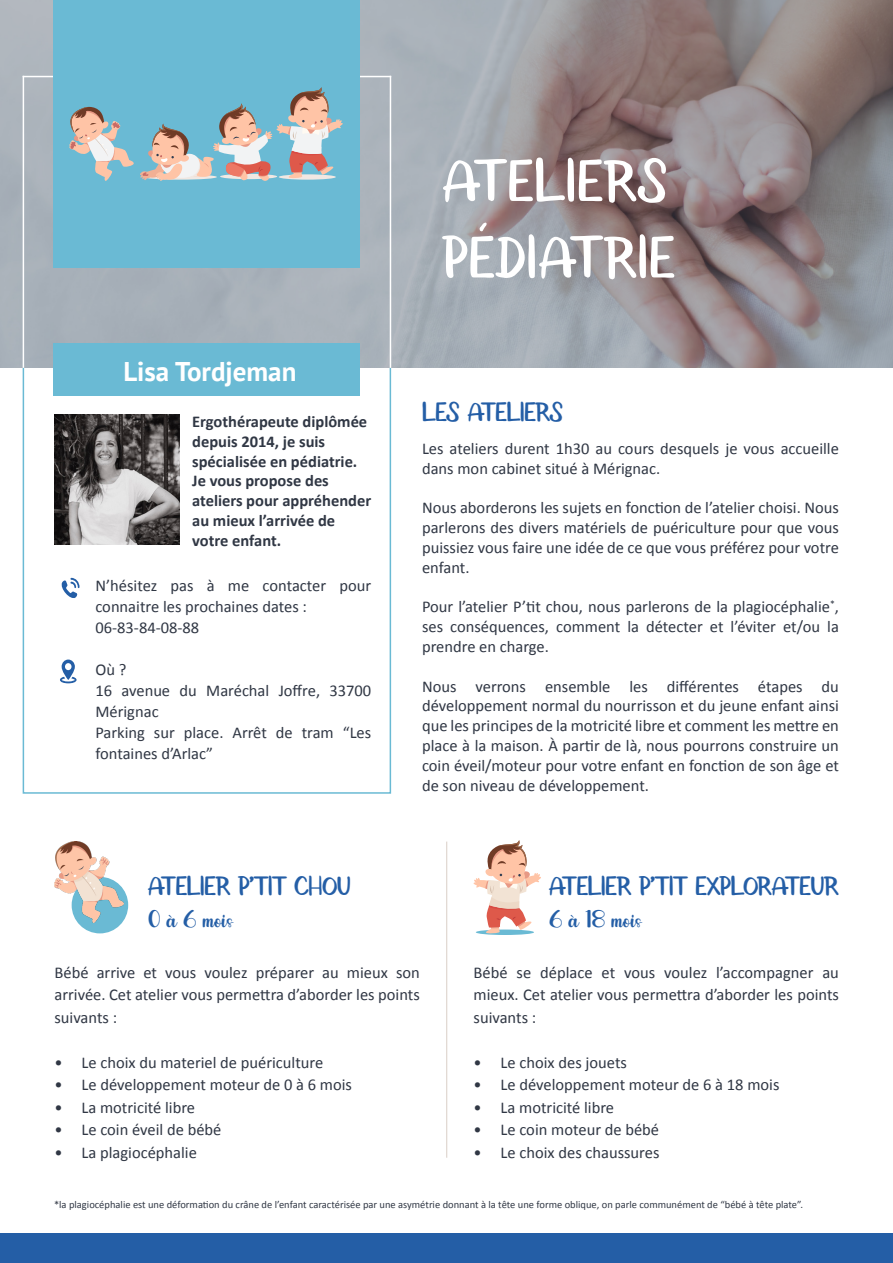
<style>
.page{position:relative;width:893px;height:1263px;background:#fff}
.page>*{position:absolute;margin:0;border:0;box-sizing:border-box;transform-origin:0 0}
.t1{font:60px "Baby Sparkle";letter-spacing:.03em;color:#fff}
.t2{font:27px "Baby Sparkle";color:#245ea6}
.t3{font:700 27px "PT Sans";color:#fff}
.t4{font:18px "Chocolate";color:#245ea6}
.t5{font:16.5px/19.8px "Calibri";color:#303744;text-align:justify}
.t6{font:700 16.5px/19.8px "Calibri";color:#303744}
.t7{font:10.5px "Calibri";color:#303744}
</style>
<div class="page">
<div style="left:23px;top:356px;width:368px;height:438px;background:#fff;border:2px solid #6abad4"></div>
<svg style="left:0;top:0;width:893px;height:368px;background:#99969b"></svg>
<div style="left:53px;top:344px;width:306px;height:52px;background:#6abad4"></div>
<hr style="left:23px;top:76px;width:1px;height:292px;background:#fff">
<hr style="left:23px;top:76px;width:368px;height:1px;background:#fff">
<hr style="left:390px;top:76px;width:1px;height:292px;background:#fff">
<div style="left:53px;top:0;width:306px;height:268px;background:#6abad4"></div>
<div style="left:0;top:1233px;width:893px;height:30px;background:#245ea6"></div>
<img style="left:54px;top:415px;width:125px;height:129px">
<hr style="left:446px;top:841px;width:1px;height:317px;background:#d9cec6">
<div style="left:72px;top:877px;width:56px;height:56px;background:#6abad4;border-radius:50%"></div>
<svg style="left:476px;top:929px;width:58px;height:6px"></svg>
<svg style="left:473px;top:840px;width:68px;height:94px"></svg>
<img style="left:54px;top:841px;width:70px;height:81px">
<svg style="left:69px;top:107px;width:65px;height:74px"></svg>
<svg style="left:140px;top:87px;width:203px;height:94px"></svg>
<svg style="left:60px;top:659px;width:17px;height:24px"></svg>
<svg style="left:61px;top:578px;width:19px;height:20px"></svg>
<p class="t3" style="left:123px;top:354px;width:174px">Lisa Tordjeman</p>
<p class="t6" style="left:192px;top:411px;width:181px">Ergothérapeute diplômée depuis 2014, je suis spécialisée en pédiatrie.<br>Je vous propose des ateliers pour appréhender au mieux l’arrivée de votre enfant.</p>
<p class="t5" style="left:95px;top:575px;width:277px;line-height:21px">N’hésitez pas à me contacter pour connaitre les prochaines dates :</p>
<p class="t5" style="left:95px;top:617px;width:105px">06-83-84-08-88</p>
<p class="t5" style="left:95px;top:659px;width:32px">Où ?</p>
<p class="t5" style="left:95px;top:680px;width:277px;line-height:21px">16 avenue du Maréchal Joffre, 33700<br>Mérignac</p>
<p class="t5" style="left:95px;top:722px;width:277px;line-height:21px">Parking sur place. Arrêt de tram “Les fontaines d’Arlac”</p>
<p class="t1" style="left:442px;top:146px;width:226px">ATELIERS</p>
<p class="t1" style="left:442px;top:222px;width:233px">PÉDIATRIE</p>
<p class="t2" style="left:422px;top:396px;width:142px">LES ATELIERS</p>
<p class="t5" style="left:422px;top:438px;width:418px">Les ateliers durent 1h30 au cours desquels je vous accueille dans mon cabinet situé à Mérignac.</p>
<p class="t5" style="left:422px;top:498px;width:418px">Nous aborderons les sujets en fonction de l’atelier choisi. Nous parlerons des divers matériels de puériculture pour que vous puissiez vous faire une idée de ce que vous préférez pour votre enfant.</p>
<p class="t5" style="left:422px;top:597px;width:418px">Pour l’atelier P’tit chou, nous parlerons de la plagiocéphalie<sup>*</sup>, ses conséquences, comment la détecter et l’éviter et/ou la prendre en charge.</p>
<p class="t5" style="left:422px;top:676px;width:418px">Nous verrons ensemble les différentes étapes du développement normal du nourrisson et du jeune enfant ainsi que les principes de la motricité libre et comment les mettre en place à la maison. À partir de là, nous pourrons construire un coin éveil/moteur pour votre enfant en fonction de son âge et de son niveau de développement.</p>
<p class="t2" style="left:148px;top:870px;width:205px">ATELIER P’TIT CHOU</p>
<p class="t4" style="left:148px;top:910px;width:86px">0 à 6 mois</p>
<p class="t5" style="left:55px;top:960px;width:367px;line-height:22.5px">Bébé arrive et vous voulez préparer au mieux son arrivée. Cet atelier vous permettra d’aborder les points suivants :</p>
<p class="t5" style="left:55px;top:1052px;width:270px">• Le choix du materiel de puériculture</p>
<p class="t5" style="left:55px;top:1074px;width:299px">• Le développement moteur de 0 à 6 mois</p>
<p class="t5" style="left:55px;top:1097px;width:142px">• La motricité libre</p>
<p class="t5" style="left:55px;top:1119px;width:168px">• Le coin éveil de bébé</p>
<p class="t5" style="left:55px;top:1142px;width:144px">• La plagiocéphalie</p>
<p class="t2" style="left:549px;top:870px;width:291px">ATELIER P’TIT EXPLORATEUR</p>
<p class="t4" style="left:549px;top:910px;width:94px">6 à 18 mois</p>
<p class="t5" style="left:474px;top:960px;width:367px;line-height:22.5px">Bébé se déplace et vous voulez l’accompagner au mieux. Cet atelier vous permettra d’aborder les points suivants :</p>
<p class="t5" style="left:474px;top:1052px;width:155px">• Le choix des jouets</p>
<p class="t5" style="left:474px;top:1074px;width:307px">• Le développement moteur de 6 à 18 mois</p>
<p class="t5" style="left:474px;top:1097px;width:142px">• La motricité libre</p>
<p class="t5" style="left:474px;top:1119px;width:187px">• Le coin moteur de bébé</p>
<p class="t5" style="left:474px;top:1142px;width:187px">• Le choix des chaussures</p>
<p class="t7" style="left:54px;top:1197px;width:751px">*la plagiocéphalie est une déformation du crâne de l’enfant caractérisée par une asymétrie donnant à la tête une forme oblique, on parle communément de “bébé à tête plate”.</p>
</div>
